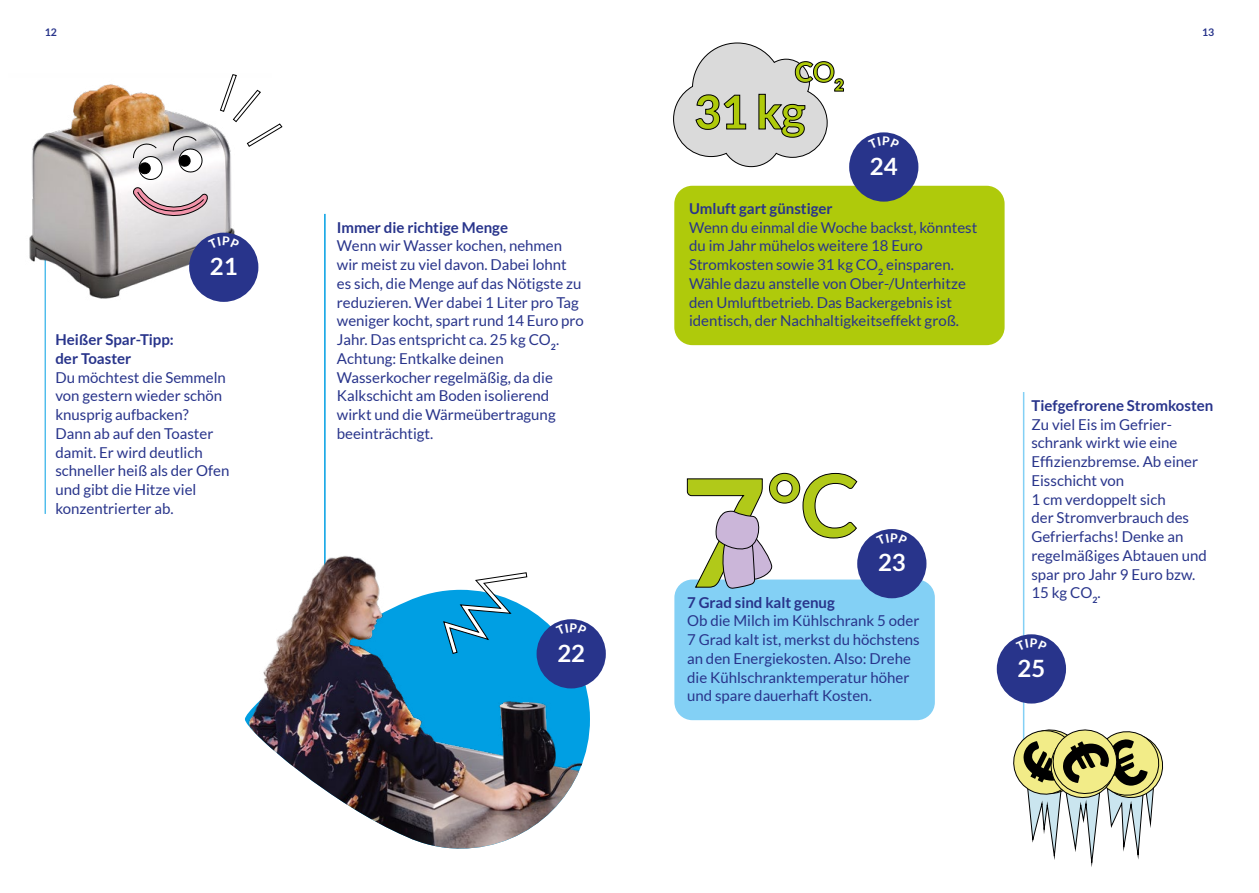
<style>
.page{position:relative;width:1259px;height:893px;background:#fff}
.page>*{position:absolute;margin:0;border:0;box-sizing:border-box;transform-origin:0 0}
.t1{font:700 23.85px "Lato";color:#fff}
.t2{font:15px/18.8px "Lato";color:#28348b}
.t3{font:700 15px/18.8px "Lato";color:#28348b}
.t4{font:700 10.5px "Lato";color:#28348b}
</style>
<div class="page">
<svg style="left:673px;top:42px;width:171px;height:125px"></svg>
<hr style="left:45px;top:214px;width:1px;height:300px;background:#009fe3">
<img style="left:29px;top:84px;width:230px;height:222px">
<svg style="left:219px;top:74px;width:64px;height:73px"></svg>
<svg style="left:132px;top:134px;width:78px;height:87px"></svg>
<hr style="left:324px;top:214px;width:2px;height:387px;background:#009fe3">
<hr style="left:1023px;top:392px;width:1px;height:366px;background:#83d0f5">
<img style="left:245px;top:608px;width:345px;height:241px">
<svg style="left:510px;top:572px;width:17px;height:82px"></svg>
<img style="left:259px;top:529px;width:251px;height:199px">
<div style="left:674px;top:186px;width:330px;height:159px;background:#afca0b;border-radius:18px"></div>
<svg style="left:1013px;top:724px;width:150px;height:143px"></svg>
<div style="left:189px;top:233px;width:69px;height:69px;background:#28348b;border-radius:50%"></div>
<div style="left:201px;top:245px;width:45px;height:45px;border:1px solid #28348b;border-radius:50%"></div>
<div style="left:536px;top:619px;width:70px;height:69px;background:#28348b;border-radius:50%"></div>
<div style="left:549px;top:631px;width:45px;height:45px;border:1px solid #28348b;border-radius:50%"></div>
<div style="left:849px;top:132px;width:69px;height:70px;background:#28348b;border-radius:50%"></div>
<div style="left:861px;top:145px;width:45px;height:44px;border:1px solid #28348b;border-radius:50%"></div>
<div style="left:996px;top:634px;width:70px;height:70px;background:#28348b;border-radius:50%"></div>
<div style="left:1009px;top:646px;width:45px;height:45px;border:1px solid #28348b;border-radius:50%"></div>
<div style="left:674px;top:579px;width:261px;height:141px;background:#83d0f5;border-radius:18px"></div>
<svg style="left:686px;top:473px;width:171px;height:115px"></svg>
<div style="left:857px;top:529px;width:69px;height:69px;background:#28348b;border-radius:50%"></div>
<div style="left:869px;top:541px;width:45px;height:45px;border:1px solid #28348b;border-radius:50%"></div>
<svg style="left:211px;top:245px;width:25px;height:4px"></svg>
<svg style="left:555px;top:623px;width:29px;height:12px"></svg>
<svg style="left:871px;top:145px;width:25px;height:4px"></svg>
<svg style="left:1015px;top:638px;width:30px;height:13px"></svg>
<svg style="left:879px;top:541px;width:25px;height:4px"></svg>
<p class="t4" style="left:45px;top:26px;width:14px">12</p>
<p class="t4" style="left:1202px;top:26px;width:14px">13</p>
<h1 class="t1" style="left:210px;top:253px;width:29px">21</h1>
<p class="t3" style="left:55px;top:330px;width:120px">Heißer Spar-Tipp: der Toaster</p>
<p class="t2" style="left:55px;top:368px;width:175px">Du möchtest die Semmeln von gestern wieder schön knusprig aufbacken?<br>Dann ab auf den Toaster damit. Er wird deutlich schneller heiß als der Ofen und gibt die Hitze viel konzentrierter ab.</p>
<p class="t3" style="left:337px;top:218px;width:173px">Immer die richtige Menge</p>
<p class="t2" style="left:337px;top:236px;width:248px">Wenn wir Wasser kochen, nehmen wir meist zu viel davon. Dabei lohnt es sich, die Menge auf das Nötigste zu reduzieren. Wer dabei 1 Liter pro Tag weniger kocht, spart rund 14 Euro pro<br>Jahr. Das entspricht ca. 25 kg CO<sub>2</sub>.<br>Achtung: Entkalke deinen<br>Wasserkocher regelmäßig, da die<br>Kalkschicht am Boden isolierend wirkt und die Wärmeübertragung beeinträchtigt.</p>
<h1 class="t1" style="left:557px;top:639px;width:29px">22</h1>
<h1 class="t1" style="left:870px;top:152px;width:29px">24</h1>
<p class="t3" style="left:689px;top:199px;width:145px">Umluft gart günstiger</p>
<p class="t2" style="left:689px;top:218px;width:290px">Wenn du einmal die Woche backst, könntest du im Jahr mühelos weitere 18 Euro Stromkosten sowie 31 kg CO<sub>2</sub> einsparen.<br>Wähle dazu anstelle von Ober-/Unterhitze den Umluftbetrieb. Das Backergebnis ist identisch, der Nachhaltigkeitseffekt groß.</p>
<h1 class="t1" style="left:878px;top:549px;width:29px">23</h1>
<p class="t3" style="left:687px;top:593px;width:149px">7 Grad sind kalt genug</p>
<p class="t2" style="left:687px;top:611px;width:234px">Ob die Milch im Kühlschrank 5 oder 7 Grad kalt ist, merkst du höchstens an den Energiekosten. Also: Drehe die Kühlschranktemperatur höher und spare dauerhaft Kosten.</p>
<p class="t3" style="left:1031px;top:396px;width:183px">Tiefgefrorene Stromkosten</p>
<p class="t2" style="left:1031px;top:415px;width:177px">Zu viel Eis im Gefrier&shy;schrank wirkt wie eine<br>Effizienzbremse. Ab einer<br>Eisschicht von<br>1 cm verdoppelt sich<br>der Stromverbrauch des<br>Gefrierfachs! Denke an regelmäßiges Abtauen und spar pro Jahr 9 Euro bzw.<br>15 kg CO<sub>2</sub>.</p>
<h1 class="t1" style="left:1017px;top:654px;width:29px">25</h1>
</div>
